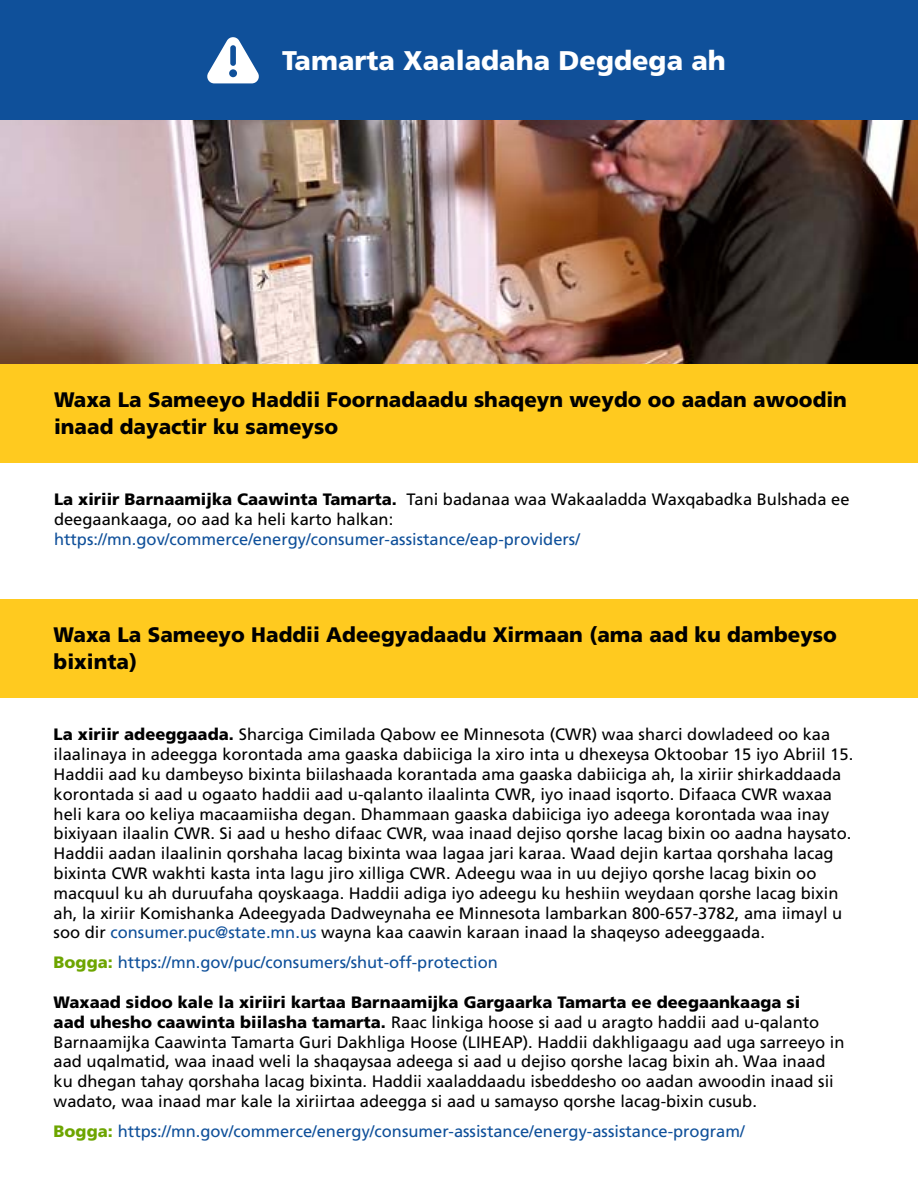
<style>
.page{position:relative;width:918px;height:1188px;background:#fff}
.page>*{position:absolute;margin:0;border:0;box-sizing:border-box;transform-origin:0 0}
.t1{font:900 27px "Frutiger LT Std";color:#fff}
.t2{font:900 21px/27px "Frutiger LT Std";color:#000}
.t3{font:16.5px/19.8px "Frutiger LT Std";color:#000}
.t4{font:16.5px "Frutiger LT Std";color:#0f509a}
.s1{font-weight:900}
.s2{color:#0f509a}
.s3{font-weight:900;color:#6da500}
</style>
<div class="page">
<img style="left:0;top:119px;width:918px;height:245px">
<div style="left:0;top:364px;width:918px;height:99px;background:#ffca1f"></div>
<div style="left:0;top:0;width:918px;height:119px;background:#0f509a"></div>
<svg style="left:207px;top:37px;width:52px;height:46px"></svg>
<div style="left:0;top:599px;width:918px;height:99px;background:#ffca1f"></div>
<h1 class="t1" style="left:282px;top:44px;width:445px">Tamarta Xaaladaha Degdega ah</h1>
<p class="t2" style="left:54px;top:386px;width:795px">Waxa La Sameeyo Haddii Foornadaadu shaqeyn weydo oo aadan awoodin inaad dayactir ku sameyso</p>
<p class="t3" style="left:54px;top:490px;width:797px"><span class="s1">La xiriir Barnaamijka Caawinta Tamarta.</span> Tani badanaa waa Wakaaladda Waxqabadka Bulshada ee deegaankaaga, oo aad ka heli karto halkan:</p>
<p class="t4" style="left:54px;top:529px;width:527px">https://mn.gov/commerce/energy/consumer-assistance/eap-providers/</p>
<p class="t2" style="left:54px;top:621px;width:785px">Waxa La Sameeyo Haddii Adeegyadaadu Xirmaan (ama aad ku dambeyso bixinta)</p>
<p class="t3" style="left:54px;top:725px;width:801px"><span class="s1">La xiriir adeeggaada.</span> Sharciga Cimilada Qabow ee Minnesota (CWR) waa sharci dowladeed oo kaa ilaalinaya in adeegga korontada ama gaaska dabiiciga la xiro inta u dhexeysa Oktoobar 15 iyo Abriil 15.<br>Haddii aad ku dambeyso bixinta biilashaada korantada ama gaaska dabiiciga ah, la xiriir shirkaddaada korontada si aad u ogaato haddii aad u-qalanto ilaalinta CWR, iyo inaad isqorto. Difaaca CWR waxaa heli kara oo keliya macaamiisha degan. Dhammaan gaaska dabiiciga iyo adeega korontada waa inay bixiyaan ilaalin CWR. Si aad u hesho difaac CWR, waa inaad dejiso qorshe lacag bixin oo aadna haysato.<br>Haddii aadan ilaalinin qorshaha lacag bixinta waa lagaa jari karaa. Waad dejin kartaa qorshaha lacag bixinta CWR wakhti kasta inta lagu jiro xilliga CWR. Adeegu waa in uu dejiyo qorshe lacag bixin oo macquul ku ah duruufaha qoyskaaga. Haddii adiga iyo adeegu ku heshiin weydaan qorshe lacag bixin ah, la xiriir Komishanka Adeegyada Dadweynaha ee Minnesota lambarkan 800-657-3782, ama iimayl u soo dir <span class="s2">consumer.puc@state.mn.us</span> wayna kaa caawin karaan inaad la shaqeyso adeeggaada.</p>
<p class="t4" style="left:54px;top:953px;width:446px"><span class="s3">Bogga:</span> https://mn.gov/puc/consumers/shut-off-protection</p>
<p class="t3" style="left:54px;top:992px;width:793px"><span class="s1">Waxaad sidoo kale la xiriiri kartaa Barnaamijka Gargaarka Tamarta ee deegaankaaga si<br>aad uhesho caawinta biilasha tamarta.</span> Raac linkiga hoose si aad u aragto haddii aad u-qalanto Barnaamijka Caawinta Tamarta Guri Dakhliga Hoose (LIHEAP). Haddii dakhligaagu aad uga sarreeyo in aad uqalmatid, waa inaad weli la shaqaysaa adeega si aad u dejiso qorshe lacag bixin ah. Waa inaad ku dhegan tahay qorshaha lacag bixinta. Haddii xaaladdaadu isbeddesho oo aadan awoodin inaad sii wadato, waa inaad mar kale la xiriirtaa adeegga si aad u samayso qorshe lacag-bixin cusub.</p>
<p class="t4" style="left:54px;top:1122px;width:693px"><span class="s3">Bogga:</span> https://mn.gov/commerce/energy/consumer-assistance/energy-assistance-program/</p>
</div>
